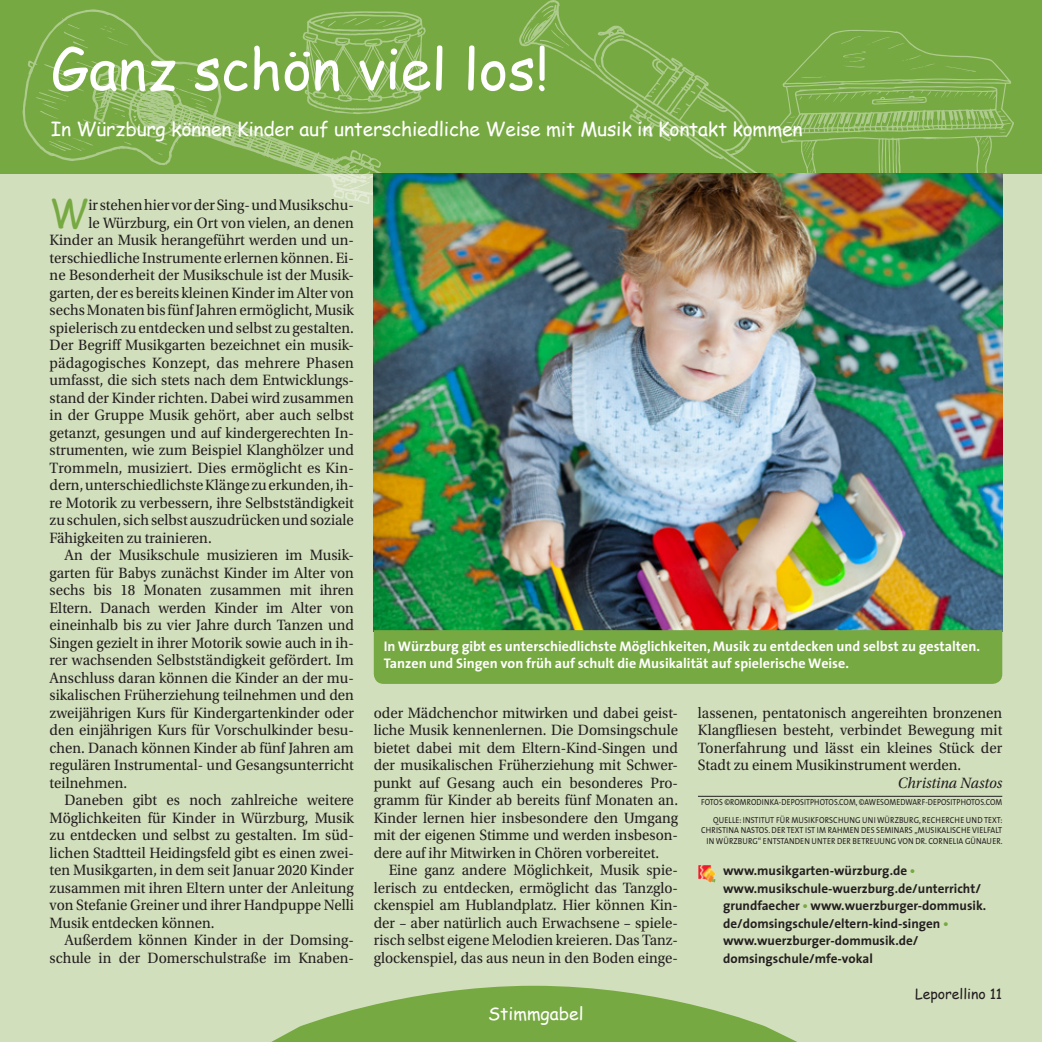
<style>
.page{position:relative;width:1042px;height:1042px;background:#d2dfbc}
.page>*{position:absolute;margin:0;border:0;box-sizing:border-box;transform-origin:0 0}
.t1{font:56px "Comic Sans MS";color:#fff}
.t2{font:39.38px "Comic Sans MS";color:#77a942;scale:.95 1}
.t3{font:19.25px "Comic Sans MS";letter-spacing:-.01em;color:#fff}
.t4{font:17.5px "Comic Sans MS";color:#fff}
.t5{font:15.75px/17.5px "Utopia Std";color:#231f20;text-align:justify;scale:.95 1}
.t6{font:italic 15.75px "Utopia Std";color:#231f20;scale:.95 1}
.t7{font:700 14px/17.5px "The Sans";color:#fff}
.t8{font:14px "Comic Sans MS";color:#231f20}
.t9{font:700 13.12px/17.5px "The Sans";color:#231f20}
.t10{font:8.75px "The Sans";letter-spacing:.015em;color:#231f20;scale:.9 1}
.t11{font:8.75px "The Sans";letter-spacing:.015em;color:#231f20;scale:.87 1}
.s1{color:#77a942}
</style>
<div class="page">
<svg style="left:271px;top:986px;width:526px;height:56px"></svg>
<div style="left:0;top:0;width:1042px;height:174px;background:#77a942"></div>
<hr style="left:698px;top:796px;width:304px;height:1px;background:#231f20">
<img style="left:698px;top:865px;width:18px;height:18px">
<svg style="left:784px;top:30px;width:230px;height:161px"></svg>
<svg style="left:384px;top:11px;width:42px;height:101px"></svg>
<svg style="left:23px;top:9px;width:361px;height:195px"></svg>
<svg style="left:62px;top:18px;width:26px;height:30px"></svg>
<svg style="left:36px;top:61px;width:64px;height:65px"></svg>
<svg style="left:100px;top:26px;width:28px;height:20px"></svg>
<svg style="left:48px;top:138px;width:45px;height:13px"></svg>
<svg style="left:366px;top:176px;width:8px;height:3px"></svg>
<svg style="left:336px;top:181px;width:6px;height:4px"></svg>
<svg style="left:111px;top:64px;width:101px;height:81px"></svg>
<svg style="left:519px;top:0;width:265px;height:174px"></svg>
<svg style="left:540px;top:23px;width:29px;height:25px"></svg>
<svg style="left:580px;top:60px;width:12px;height:9px"></svg>
<svg style="left:610px;top:35px;width:14px;height:6px"></svg>
<svg style="left:690px;top:85px;width:11px;height:9px"></svg>
<svg style="left:541px;top:6px;width:12px;height:7px"></svg>
<svg style="left:522px;top:26px;width:10px;height:17px"></svg>
<svg style="left:651px;top:88px;width:5px;height:5px"></svg>
<img style="left:374px;top:174px;width:628px;height:456px">
<div style="left:374px;top:630px;width:628px;height:54px;background:#77a942"></div>
<h1 class="t1" style="left:51px;top:28px;width:499px">Ganz schön viel los!</h1>
<p class="t3" style="left:51px;top:114px;width:753px">In Würzburg können Kinder auf unterschiedliche Weise mit Musik in Kontakt kommen</p>
<h2 class="t2" style="left:50px;top:184px;width:42px">W</h2>
<p class="t5" style="left:88px;top:196px;width:281px">ir stehen hier vor der Sing- und Musikschu-</p>
<p class="t5" style="left:88px;top:214px;width:281px">le Würzburg, ein Ort von vielen, an denen</p>
<p class="t5" style="left:50px;top:231px;width:322px">Kinder an Musik herangeführt werden und un-</p>
<p class="t5" style="left:50px;top:249px;width:322px">terschiedliche Instrumente erlernen können. Ei-</p>
<p class="t5" style="left:50px;top:266px;width:322px">ne Besonderheit der Musikschule ist der Musik-</p>
<p class="t5" style="left:50px;top:284px;width:322px">garten, der es bereits kleinen Kinder im Alter von</p>
<p class="t5" style="left:50px;top:301px;width:322px">sechs Monaten bis fünf Jahren ermöglicht, Musik</p>
<p class="t5" style="left:50px;top:319px;width:322px">spielerisch zu entdecken und selbst zu gestalten.</p>
<p class="t5" style="left:50px;top:336px;width:322px">Der Begriff Musikgarten bezeichnet ein musik-</p>
<p class="t5" style="left:50px;top:354px;width:322px">pädagogisches Konzept, das mehrere Phasen</p>
<p class="t5" style="left:50px;top:371px;width:322px">umfasst, die sich stets nach dem Entwicklungs-</p>
<p class="t5" style="left:50px;top:389px;width:322px">stand der Kinder richten. Dabei wird zusammen</p>
<p class="t5" style="left:50px;top:406px;width:322px">in der Gruppe Musik gehört, aber auch selbst</p>
<p class="t5" style="left:50px;top:424px;width:322px">getanzt, gesungen und auf kindergerechten In-</p>
<p class="t5" style="left:50px;top:441px;width:322px">strumenten, wie zum Beispiel Klanghölzer und</p>
<p class="t5" style="left:50px;top:459px;width:322px">Trommeln, musiziert. Dies ermöglicht es Kin-</p>
<p class="t5" style="left:50px;top:476px;width:322px">dern, unterschiedlichste Klänge zu erkunden, ih-</p>
<p class="t5" style="left:50px;top:494px;width:322px">re Motorik zu verbessern, ihre Selbstständigkeit</p>
<p class="t5" style="left:50px;top:511px;width:322px">zu schulen, sich selbst auszudrücken und soziale</p>
<p class="t5" style="left:50px;top:529px;width:172px">Fähigkeiten zu trainieren.</p>
<p class="t5" style="left:64px;top:546px;width:306px">An der Musikschule musizieren im Musik-</p>
<p class="t5" style="left:50px;top:564px;width:322px">garten für Babys zunächst Kinder im Alter von</p>
<p class="t5" style="left:50px;top:581px;width:322px">sechs bis 18 Monaten zusammen mit ihren</p>
<p class="t5" style="left:50px;top:599px;width:322px">Eltern. Danach werden Kinder im Alter von</p>
<p class="t5" style="left:50px;top:616px;width:322px">eineinhalb bis zu vier Jahre durch Tanzen und</p>
<p class="t5" style="left:50px;top:634px;width:322px">Singen gezielt in ihrer Motorik sowie auch in ih-</p>
<p class="t5" style="left:50px;top:651px;width:322px">rer wachsenden Selbstständigkeit gefördert. Im</p>
<p class="t5" style="left:50px;top:669px;width:322px">Anschluss daran können die Kinder an der mu-</p>
<p class="t5" style="left:50px;top:686px;width:322px">sikalischen Früherziehung teilnehmen und den</p>
<p class="t5" style="left:50px;top:704px;width:322px">zweijährigen Kurs für Kindergartenkinder oder</p>
<p class="t5" style="left:50px;top:721px;width:322px">den einjährigen Kurs für Vorschulkinder besu-</p>
<p class="t5" style="left:50px;top:739px;width:322px">chen. Danach können Kinder ab fünf Jahren am</p>
<p class="t5" style="left:50px;top:756px;width:322px">regulären Instrumental- und Gesangsunterricht</p>
<p class="t5" style="left:50px;top:774px;width:83px">teilnehmen.</p>
<p class="t5" style="left:64px;top:791px;width:306px">Daneben gibt es noch zahlreiche weitere</p>
<p class="t5" style="left:50px;top:809px;width:322px">Möglichkeiten für Kinder in Würzburg, Musik</p>
<p class="t5" style="left:50px;top:826px;width:322px">zu entdecken und selbst zu gestalten. Im süd-</p>
<p class="t5" style="left:50px;top:844px;width:322px">lichen Stadtteil Heidingsfeld gibt es einen zwei-</p>
<p class="t5" style="left:50px;top:861px;width:322px">ten Musikgarten, in dem seit Januar 2020 Kinder</p>
<p class="t5" style="left:50px;top:879px;width:322px">zusammen mit ihren Eltern unter der Anleitung</p>
<p class="t5" style="left:50px;top:896px;width:322px">von Stefanie Greiner und ihrer Handpuppe Nelli</p>
<p class="t5" style="left:50px;top:914px;width:175px">Musik entdecken können.</p>
<p class="t5" style="left:64px;top:931px;width:306px">Außerdem können Kinder in der Domsing-</p>
<p class="t5" style="left:50px;top:949px;width:322px">schule in der Domerschulstraße im Knaben-</p>
<p class="t7" style="left:384px;top:637px;width:598px">In Würzburg gibt es unterschiedlichste Möglichkeiten, Musik zu entdecken und selbst zu gestalten.<br>Tanzen und Singen von früh auf schult die Musikalität auf spielerische Weise.</p>
<p class="t5" style="left:374px;top:704px;width:322px">oder Mädchenchor mitwirken und dabei geist&shy;liche Musik kennenlernen. Die Domsingschule bietet dabei mit dem Eltern-Kind-Singen und der musikalischen Früherziehung mit Schwer&shy;punkt auf Gesang auch ein besonderes Pro&shy;gramm für Kinder ab bereits fünf Monaten an.<br>Kinder lernen hier insbesondere den Umgang mit der eigenen Stimme und werden insbeson&shy;dere auf ihr Mitwirken in Chören vorbereitet.</p>
<p class="t5" style="left:374px;top:861px;width:322px;text-indent:15px">Eine ganz andere Möglichkeit, Musik spie&shy;lerisch zu entdecken, ermöglicht das Tanzglo&shy;ckenspiel am Hublandplatz. Hier können Kin&shy;der – aber natürlich auch Erwachsene – spiele&shy;risch selbst eigene Melodien kreieren. Das Tanz&shy;glockenspiel, das aus neun in den Boden einge-</p>
<p class="t4" style="left:488px;top:1001px;width:97px">Stimmgabel</p>
<p class="t5" style="left:698px;top:704px;width:322px">lassenen, pentatonisch angereihten bronzenen Klangfliesen besteht, verbindet Bewegung mit Tonerfahrung und lässt ein kleines Stück der Stadt zu einem Musikinstrument werden.</p>
<p class="t6" style="left:898px;top:774px;width:111px">Christina Nastos</p>
<p class="t11" style="left:701px;top:795px;width:120px">FOTOS ©ROMRODI NKA-DEPOSITPH</p>
<p class="t11" style="left:819px;top:795px;width:59px">OTOS.COM, ©AWES</p>
<p class="t11" style="left:884px;top:795px;width:13px">OMEDWARF</p>
<p class="t11" style="left:925px;top:795px;width:30px">-DEPOSITPH</p>
<p class="t11" style="left:966px;top:795px;width:42px">OTOS.COM</p>
<p class="t10" style="left:713px;top:812px;width:18px">QUELLE</p>
<p class="t10" style="left:739px;top:812px;width:77px">: INSTITUT FÜR MUSIKF</p>
<p class="t10" style="left:819px;top:812px;width:13px">ORSCH</p>
<p class="t10" style="left:844px;top:812px;width:99px">UNG U NI WÜRZBURG, RECHERCHE</p>
<p class="t10" style="left:966px;top:812px;width:42px">UND TEXT:</p>
<p class="t10" style="left:701px;top:823px;width:11px">CHRISTI</p>
<p class="t10" style="left:728px;top:823px;width:20px">NA NAST</p>
<p class="t10" style="left:759px;top:823px;width:89px">OS. DER TEXT IST IM RAHME</p>
<p class="t10" style="left:854px;top:823px;width:14px">N DES</p>
<p class="t10" style="left:876px;top:823px;width:66px">SEMI NARS „MUSIKALISCHE</p>
<p class="t10" style="left:972px;top:823px;width:11px">VIELFALT</p>
<p class="t10" style="left:706px;top:833px;width:79px">I N WÜRZBURG“ ENTSTA</p>
<p class="t10" style="left:789px;top:833px;width:60px">NDEN UNTER DER</p>
<p class="t10" style="left:852px;top:833px;width:6px">BETRE</p>
<p class="t10" style="left:874px;top:833px;width:88px">UUNG VON DR. CORNELIA</p>
<p class="t10" style="left:965px;top:833px;width:43px">GÜNAUER.</p>
<p class="t9" style="left:723px;top:861px;width:265px">www.musikgarten-würzburg.de <span class="s1">• </span>www.musikschule-wuerzburg.de/unterricht/ grundfaecher <span class="s1">•</span> www.wuerzburger-dommusik. de/domsingschule/eltern-kind-singen <span class="s1">• </span>www.wuerzburger-dommusik.de/ domsingschule/mfe-vokal</p>
<p class="t8" style="left:915px;top:983px;width:89px">Leporellino 11</p>
</div>
